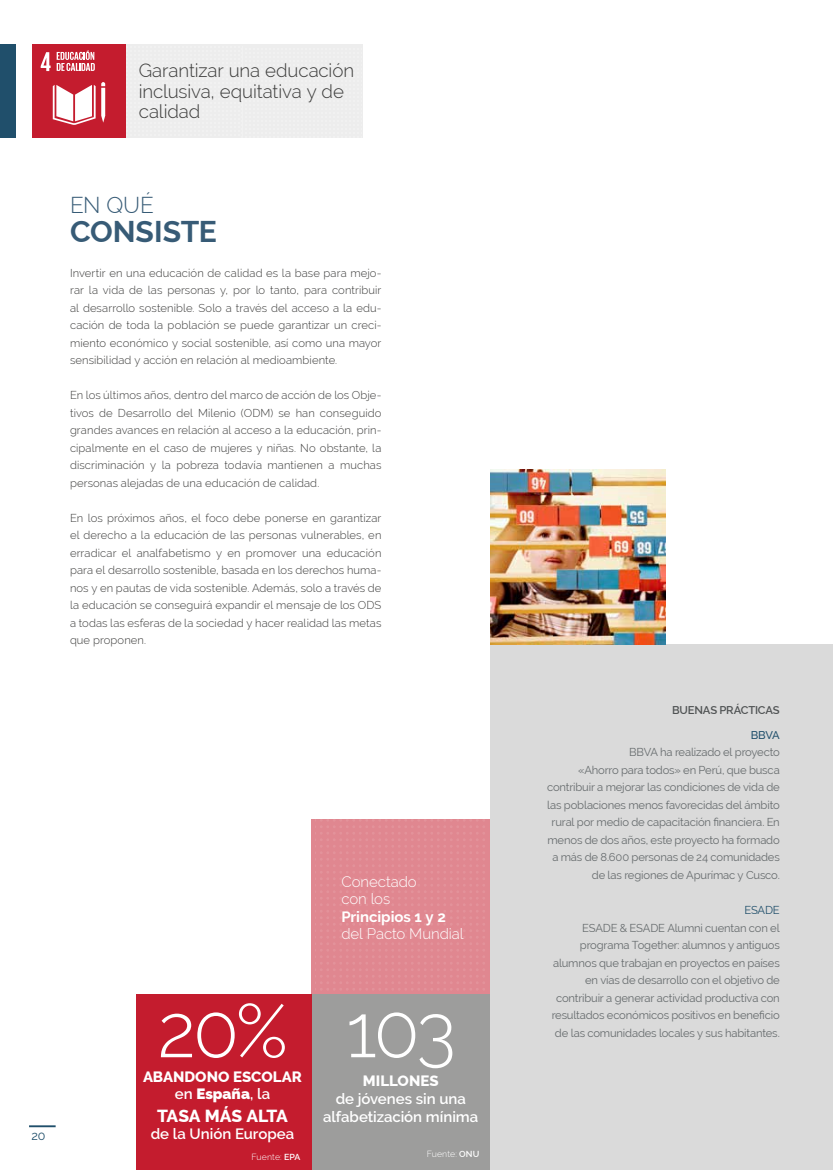
<style>
.page{position:relative;width:833px;height:1170px;background:#fff}
.page>*{position:absolute;margin:0;border:0;box-sizing:border-box;transform-origin:0 0}
.t1{font:300 75px "Raleway";color:#fff}
.t2{font:700 30px "Raleway";color:#375b76}
.t3{font:300 22.5px "Raleway";color:#375b76}
.t4{font:300 18.75px/20px "Raleway";letter-spacing:-.01em;color:#3c3c3b}
.t5{font:800 17.5px "Raleway";letter-spacing:-.01em;color:#fff}
.t6{font:600 15px/17.5px "Raleway";color:#fff;text-align:center}
.t7{font:300 15px/17.5px "Raleway";letter-spacing:-.005em;color:#fff}
.t8{font:800 15px "Raleway";letter-spacing:.005em;color:#fff}
.t9{font:700 15px "Raleway";letter-spacing:-.005em;color:#fff}
.t10{font:900 15px "Raleway";letter-spacing:.005em;color:#fff}
.t11{font:12.5px "Raleway";color:#204f6b}
.t12{font:300 11.25px/17.5px "Raleway";letter-spacing:.01em;color:#3c3c3b;text-align:justify}
.t13{font:11.25px/17.5px "Raleway";letter-spacing:-.015em;color:#676c6e;text-align:right}
.t14{font:600 11.25px "Raleway";letter-spacing:-.015em;color:#4f5253}
.t15{font:11.25px "Raleway";letter-spacing:-.02em;color:#204f6b}
.t16{font:500 11.25px "Raleway";color:#204f6b}
.t17{font:300 8.75px "Raleway";letter-spacing:.01em;color:#fff}
.s1{font-weight:600}
</style>
<div class="page">
<div style="left:0;top:44px;width:16px;height:94px;background:#204f6b"></div>
<hr style="left:29px;top:1125px;width:27px;height:2px;background:#204f6b">
<div style="left:125px;top:44px;width:237px;height:94px;background:#ededed"></div>
<div style="left:490px;top:644px;width:343px;height:525px;background:#dadada"></div>
<div style="left:32px;top:44px;width:93px;height:94px;background:#c41c2e"></div>
<svg style="left:41px;top:52px;width:10px;height:19px"></svg>
<svg style="left:53px;top:82px;width:52px;height:43px"></svg>
<svg style="left:57px;top:50px;width:38px;height:21px"></svg>
<img style="left:490px;top:469px;width:175px;height:175px">
<div style="left:311px;top:819px;width:179px;height:175px;background:#e08790"></div>
<div style="left:311px;top:994px;width:179px;height:175px;background:#9d9d9c"></div>
<div style="left:136px;top:994px;width:175px;height:175px;background:#c41c2e"></div>
<h3 class="t4" style="left:139px;top:61px;width:217px">Garantizar una educación inclusiva, equitativa y de calidad</h3>
<h3 class="t3" style="left:70px;top:192px;width:85px">EN QUÉ</h3>
<h2 class="t2" style="left:70px;top:214px;width:148px">CONSISTE</h2>
<p class="t12" style="left:70px;top:264px;width:313px">Invertir en una educación de calidad es la base para mejo&shy;rar la vida de las personas y, por lo tanto, para contribuir al desarrollo sostenible. Solo a través del acceso a la edu&shy;cación de toda la población se puede garantizar un creci&shy;miento económico y social sostenible, así como una mayor sensibilidad y acción en relación al medioambiente.</p>
<p class="t12" style="left:70px;top:386px;width:313px">En los últimos años, dentro del marco de acción de los Obje&shy;tivos de Desarrollo del Milenio (ODM) se han conseguido grandes avances en relación al acceso a la educación, prin&shy;cipalmente en el caso de mujeres y niñas. No obstante, la discriminación y la pobreza todavía mantienen a muchas personas alejadas de una educación de calidad.</p>
<p class="t12" style="left:70px;top:509px;width:313px">En los próximos años, el foco debe ponerse en garantizar el derecho a la educación de las personas vulnerables, en erradicar el analfabetismo y en promover una educación para el desarrollo sostenible, basada en los derechos huma&shy;nos y en pautas de vida sostenible. Además, solo a través de la educación se conseguirá expandir el mensaje de los ODS a todas las esferas de la sociedad y hacer realidad las metas que proponen.</p>
<p class="t11" style="left:31px;top:1128px;width:16px">20</p>
<h3 class="t7" style="left:341px;top:872px;width:77px">Conectado con los</h3>
<h3 class="t9" style="left:341px;top:907px;width:106px">Principios 1 y 2</h3>
<h3 class="t7" style="left:341px;top:925px;width:124px">del Pacto Mundial</h3>
<h1 class="t1" style="left:157px;top:986px;width:300px">20% 103</h1>
<h3 class="t8" style="left:143px;top:1068px;width:160px">ABANDONO ESCOLAR</h3>
<h3 class="t8" style="left:363px;top:1071px;width:77px">MILLONES</h3>
<h3 class="t10" style="left:175px;top:1085px;width:97px"><span class="s1">en</span> España<span class="s1">, la</span></h3>
<h3 class="t5" style="left:157px;top:1105px;width:132px">TASA MÁS ALTA</h3>
<h3 class="t6" style="left:151px;top:1125px;width:145px">de la Unión Europea</h3>
<h3 class="t6" style="left:323px;top:1089px;width:156px">de jóvenes sin una alfabetización mínima</h3>
<p class="t17" style="left:251px;top:1151px;width:50px">Fuente: <span class="s1">EPA</span></p>
<p class="t17" style="left:427px;top:1149px;width:54px">Fuente: <span class="s1">ONU</span></p>
<p class="t14" style="left:672px;top:703px;width:109px">BUENAS PRÁCTICAS</p>
<p class="t16" style="left:751px;top:728px;width:30px">BBVA</p>
<p class="t13" style="left:547px;top:743px;width:234px">BBVA ha realizado el proyecto<br>«Ahorro para todos» en Perú, que busca contribuir a mejorar las condiciones de vida de las poblaciones menos favorecidas del ámbito rural por medio de capacitación financiera. En menos de dos años, este proyecto ha formado a más de 8.600 personas de 24 comunidades de las regiones de Apurímac y Cusco.</p>
<p class="t15" style="left:744px;top:903px;width:37px">ESADE</p>
<p class="t13" style="left:552px;top:918px;width:229px">ESADE &amp; ESADE Alumni cuentan con el programa Together: alumnos y antiguos alumnos que trabajan en proyectos en países en vías de desarrollo con el objetivo de contribuir a generar actividad productiva con resultados económicos positivos en beneficio de las comunidades locales y sus habitantes.</p>
</div>
